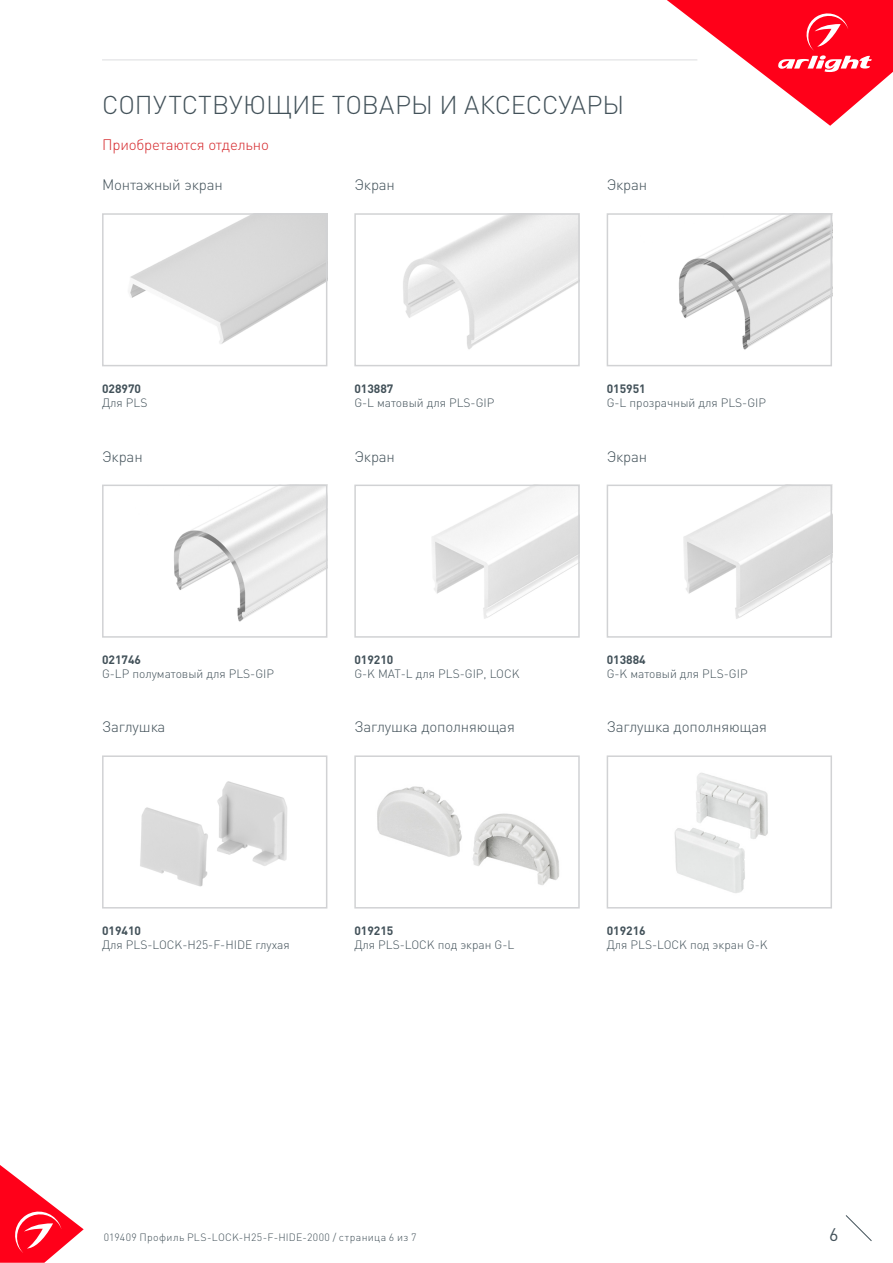
<style>
.page{position:relative;width:893px;height:1263px;background:#fff}
.page>*{position:absolute;margin:0;border:0;box-sizing:border-box;transform-origin:0 0}
.t1{font:300 25.5px "DIN Pro";color:#425159}
.t2{font:18px "DIN Pro";color:#425159}
.t3{font:300 15px "DIN Pro";letter-spacing:-.01em;color:#425159}
.t4{font:300 15px "DIN Pro";letter-spacing:-.01em;color:#d5262a}
.t5{font:300 12px "DIN Pro";color:#425159}
.t6{font:700 12px "DIN Pro";color:#425159}
.t7{font:300 10.5px "DIN Pro";letter-spacing:.03em;color:#425159}
</style>
<div class="page">
<svg style="left:0;top:1165px;width:84px;height:98px"></svg>
<svg style="left:845px;top:1215px;width:27px;height:26px"></svg>
<svg style="left:667px;top:0;width:226px;height:126px"></svg>
<hr style="left:102px;top:60px;width:595px;height:1px;background:#dcdddf">
<img style="left:130px;top:216px;width:194px;height:128px">
<div style="left:102px;top:213px;width:225px;height:153px;border:2px solid #d1d2d4"></div>
<img style="left:403px;top:216px;width:174px;height:133px">
<div style="left:354px;top:213px;width:226px;height:153px;border:2px solid #d1d2d4"></div>
<img style="left:679px;top:216px;width:150px;height:134px">
<div style="left:607px;top:213px;width:225px;height:153px;border:2px solid #d1d2d4"></div>
<img style="left:174px;top:488px;width:150px;height:134px">
<div style="left:102px;top:485px;width:225px;height:153px;border:2px solid #d1d2d4"></div>
<img style="left:432px;top:488px;width:145px;height:131px">
<div style="left:354px;top:485px;width:226px;height:153px;border:2px solid #d1d2d4"></div>
<img style="left:683px;top:488px;width:146px;height:131px">
<div style="left:607px;top:485px;width:225px;height:153px;border:2px solid #d1d2d4"></div>
<img style="left:140px;top:781px;width:147px;height:106px">
<div style="left:102px;top:755px;width:225px;height:153px;border:2px solid #d1d2d4"></div>
<img style="left:377px;top:786px;width:182px;height:99px">
<div style="left:354px;top:755px;width:226px;height:153px;border:2px solid #d1d2d4"></div>
<img style="left:674px;top:773px;width:94px;height:120px">
<div style="left:607px;top:755px;width:225px;height:153px;border:2px solid #d1d2d4"></div>
<p class="t1" style="left:102px;top:87px;width:524px">СОПУТСТВУЮЩИЕ ТОВАРЫ И АКСЕССУАРЫ</p>
<p class="t4" style="left:102px;top:134px;width:168px">Приобретаются отдельно</p>
<p class="t3" style="left:102px;top:175px;width:122px">Монтажный экран</p>
<p class="t3" style="left:354px;top:175px;width:42px">Экран</p>
<p class="t3" style="left:607px;top:175px;width:42px">Экран</p>
<p class="t6" style="left:102px;top:380px;width:41px">028970</p>
<p class="t5" style="left:102px;top:394px;width:47px">Для PLS</p>
<p class="t6" style="left:354px;top:380px;width:41px">013887</p>
<p class="t5" style="left:354px;top:394px;width:142px">G-L матовый для PLS-GIP</p>
<p class="t6" style="left:607px;top:380px;width:41px">015951</p>
<p class="t5" style="left:607px;top:394px;width:161px">G-L прозрачный для PLS-GIP</p>
<p class="t3" style="left:102px;top:446px;width:42px">Экран</p>
<p class="t3" style="left:354px;top:446px;width:42px">Экран</p>
<p class="t3" style="left:607px;top:446px;width:42px">Экран</p>
<p class="t6" style="left:102px;top:651px;width:41px">021746</p>
<p class="t5" style="left:102px;top:666px;width:174px">G-LP полуматовый для PLS-GIP</p>
<p class="t6" style="left:354px;top:651px;width:41px">019210</p>
<p class="t5" style="left:354px;top:666px;width:167px">G-K MAT-L для PLS-GIP, LOCK</p>
<p class="t6" style="left:607px;top:651px;width:41px">013884</p>
<p class="t5" style="left:607px;top:666px;width:142px">G-K матовый для PLS-GIP</p>
<p class="t3" style="left:102px;top:717px;width:65px">Заглушка</p>
<p class="t3" style="left:354px;top:717px;width:162px">Заглушка дополняющая</p>
<p class="t3" style="left:607px;top:717px;width:162px">Заглушка дополняющая</p>
<p class="t6" style="left:102px;top:922px;width:41px">019410</p>
<p class="t5" style="left:102px;top:937px;width:189px">Для PLS-LOCK-H25-F-HIDE глухая</p>
<p class="t6" style="left:354px;top:922px;width:41px">019215</p>
<p class="t5" style="left:354px;top:937px;width:162px">Для PLS-LOCK под экран G-L</p>
<p class="t6" style="left:607px;top:922px;width:41px">019216</p>
<p class="t5" style="left:607px;top:937px;width:162px">Для PLS-LOCK под экран G-K</p>
<p class="t7" style="left:104px;top:1230px;width:314px">019409 Профиль PLS-LOCK-H25-F-HIDE-2000 / страница 6 из 7</p>
<h2 class="t2" style="left:829px;top:1222px;width:11px">6</h2>
</div>
